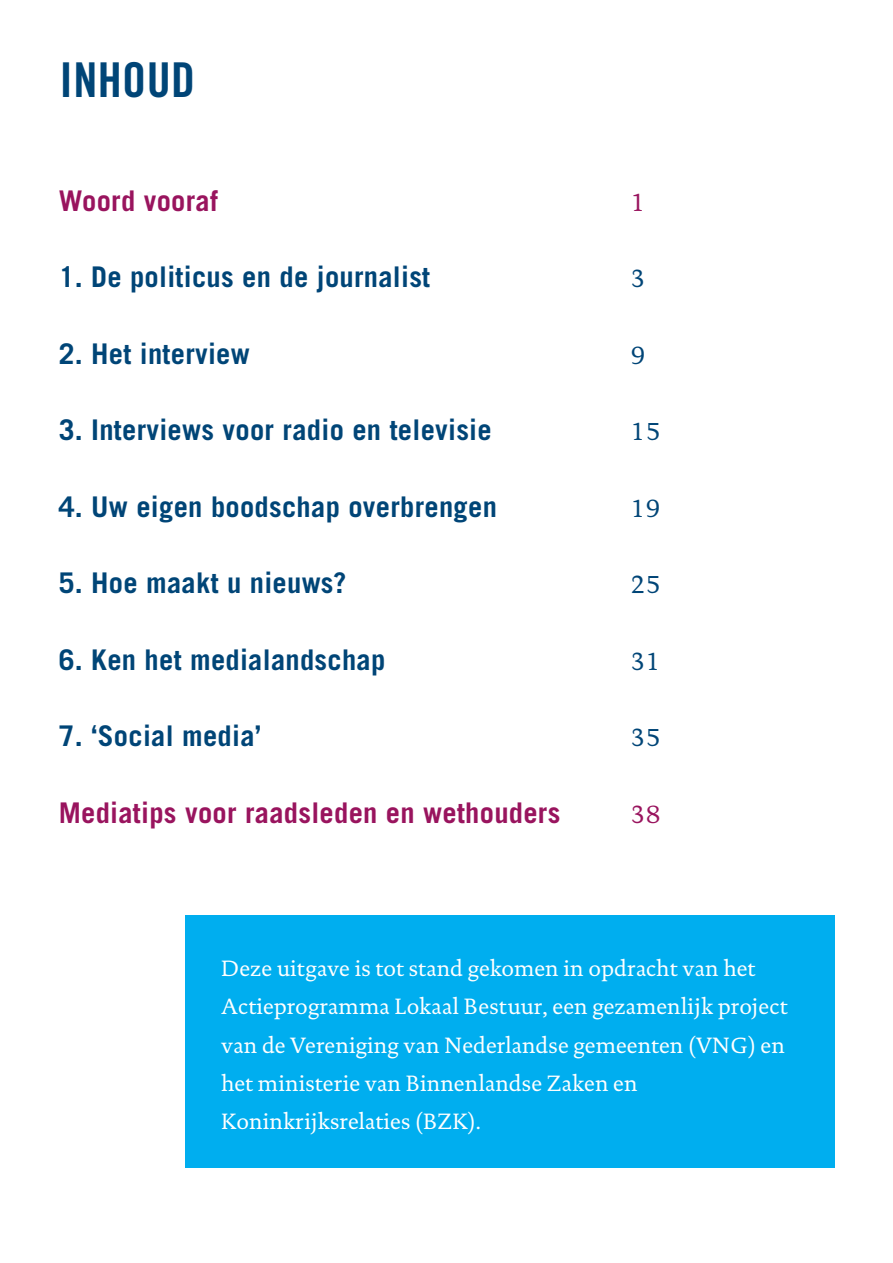
<style>
.page{position:relative;width:893px;height:1263px;background:#fff}
.page>*{position:absolute;margin:0;border:0;box-sizing:border-box;transform-origin:0 0}
.Kop{font:48px "Trade Gothic Bold Cond Twenty";letter-spacing:.01em;color:#004577}
.Intro_teksten{font:700 28.5px "Trade Gothic";letter-spacing:.01em;color:#004577}
.Intro_teksten-2{font:700 28.5px "Trade Gothic";letter-spacing:.01em;color:#99145e}
.Broodtekst{font:24.9px "DTL Documenta T";letter-spacing:.005em;color:#004577}
.Broodtekst-2{font:24.9px "DTL Documenta T";color:#99145e}
.Broodtekst-3{font:22.5px/38.4px "DTL Documenta T";letter-spacing:.005em;color:#fff}
</style>
<div class="page">
<div style="left:185px;top:915px;width:650px;height:252px;background:#00aeef"></div>
<p class="Kop" style="left:60px;top:51px;width:137px">INHOUD</p>
<p class="Intro_teksten-2" style="left:59px;top:183px;width:161px">Woord vooraf</p>
<p class="Broodtekst-2" style="left:631px;top:187px;width:16px">1</p>
<p class="Intro_teksten" style="left:59px;top:259px;width:373px">1. De politicus en de journalist</p>
<p class="Broodtekst" style="left:631px;top:264px;width:16px">3</p>
<p class="Intro_teksten" style="left:59px;top:336px;width:193px">2. Het interview</p>
<p class="Broodtekst" style="left:631px;top:340px;width:16px">9</p>
<p class="Intro_teksten" style="left:59px;top:412px;width:435px">3. Interviews voor radio en televisie</p>
<p class="Broodtekst" style="left:631px;top:417px;width:31px">15</p>
<p class="Intro_teksten" style="left:59px;top:489px;width:440px">4. Uw eigen boodschap overbrengen</p>
<p class="Broodtekst" style="left:631px;top:494px;width:31px">19</p>
<p class="Intro_teksten" style="left:59px;top:565px;width:289px">5. Hoe maakt u nieuws?</p>
<p class="Broodtekst" style="left:631px;top:570px;width:31px">25</p>
<p class="Intro_teksten" style="left:59px;top:642px;width:328px">6. Ken het medialandschap</p>
<p class="Broodtekst" style="left:631px;top:647px;width:31px">31</p>
<p class="Intro_teksten" style="left:59px;top:719px;width:204px">7. ‘Social media’</p>
<p class="Broodtekst" style="left:631px;top:723px;width:31px">35</p>
<p class="Intro_teksten-2" style="left:59px;top:795px;width:503px">Mediatips voor raadsleden en wethouders</p>
<p class="Broodtekst-2" style="left:631px;top:800px;width:31px">38</p>
<p class="Broodtekst-3" style="left:221px;top:949px;width:568px">Deze uitgave is tot stand gekomen in opdracht van het Actieprogramma Lokaal Bestuur, een gezamenlijk project van de Vereniging van Nederlandse gemeenten (VNG) en het ministerie van Binnenlandse Zaken en Koninkrijksrelaties (BZK).</p>
</div>
